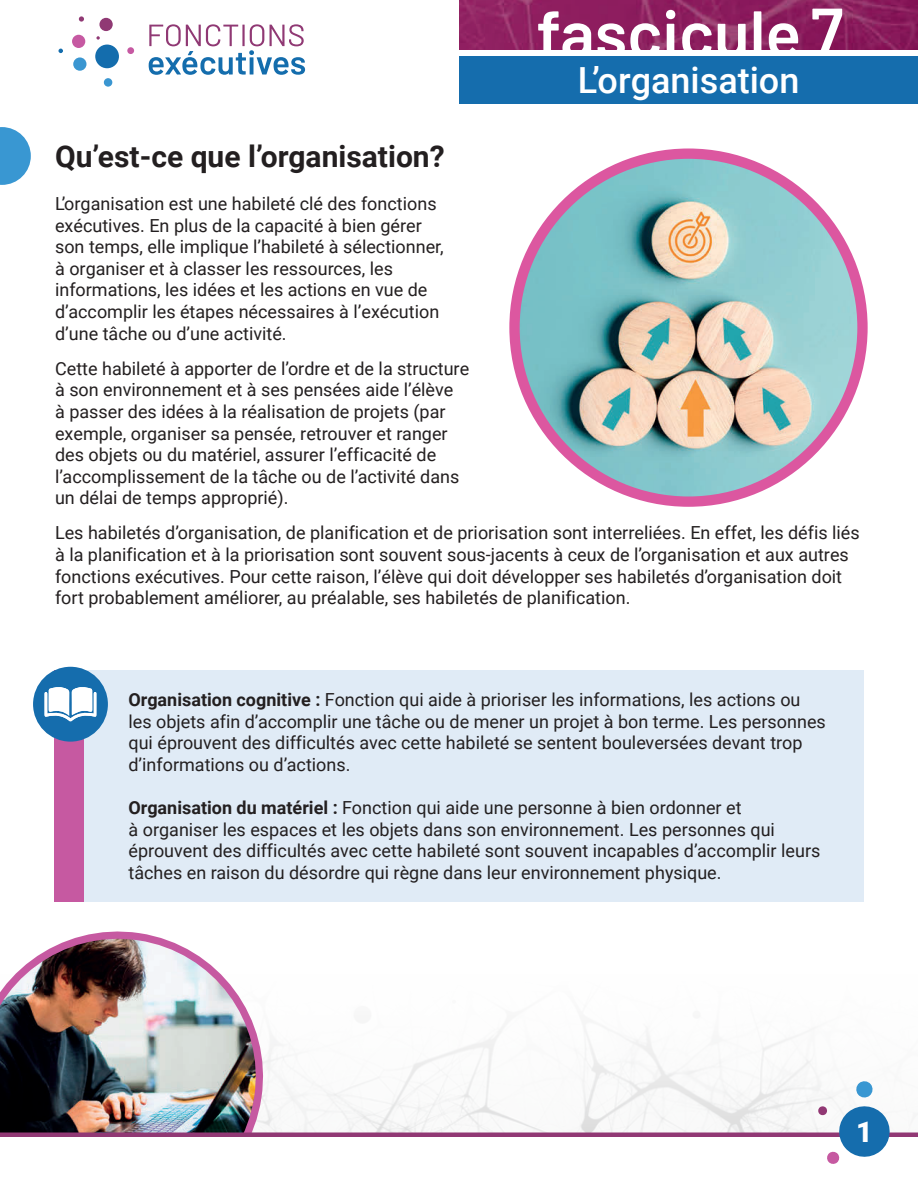
<style>
.page{position:relative;width:918px;height:1188px;background:#fff}
.page>*{position:absolute;margin:0;border:0;box-sizing:border-box;transform-origin:0 0}
.t1{font:500 36px "Roboto";color:#fff}
.t2{font:700 30px "Roboto";color:#231f20}
.t3{font:900 28.5px "Roboto";color:#fff}
.t4{font:18px/21.6px "Roboto";color:#231f20}
.s1{font-weight:700}
</style>
<div class="page">
<img style="left:33px;top:666px;width:882px;height:466px">
<svg style="left:0;top:127px;width:31px;height:58px"></svg>
<div style="left:55px;top:670px;width:809px;height:232px;background:#e0ebf6"></div>
<div style="left:54px;top:670px;width:30px;height:232px;background:#c659a1"></div>
<div style="left:33px;top:667px;width:75px;height:75px;background:#156dad;border-radius:50%"></div>
<svg style="left:45px;top:687px;width:52px;height:34px"></svg>
<img style="left:0;top:925px;width:269px;height:207px">
<svg style="left:0;top:1132px;width:918px;height:5px;background:#95457b"></svg>
<svg style="left:818px;top:1080px;width:75px;height:84px"></svg>
<img style="left:459px;top:0;width:459px;height:50px">
<svg style="left:149px;top:24px;width:156px;height:51px"></svg>
<div style="left:95px;top:45px;width:24px;height:23px;background:#146dad;border-radius:50%"></div>
<div style="left:104px;top:78px;width:8px;height:9px;background:#3a96d1;border-radius:50%"></div>
<div style="left:99px;top:18px;width:14px;height:13px;background:#903974;border-radius:50%"></div>
<div style="left:72px;top:35px;width:13px;height:13px;background:#c659a2;border-radius:50%"></div>
<div style="left:73px;top:57px;width:13px;height:14px;background:#3a96d1;border-radius:50%"></div>
<svg style="left:59px;top:49px;width:4px;height:4px"></svg>
<svg style="left:79px;top:16px;width:5px;height:6px"></svg>
<svg style="left:96px;top:36px;width:4px;height:4px"></svg>
<div style="left:127px;top:47px;width:7px;height:7px;background:#c659a2;border-radius:50%"></div>
<div style="left:459px;top:53px;width:459px;height:51px;background:#156dad"></div>
<div style="left:459px;top:50px;width:459px;height:6px;background:#fff"></div>
<svg style="left:538px;top:11px;width:53px;height:39px"></svg>
<svg style="left:598px;top:23px;width:62px;height:27px"></svg>
<svg style="left:666px;top:10px;width:9px;height:40px"></svg>
<svg style="left:682px;top:23px;width:30px;height:27px"></svg>
<svg style="left:718px;top:24px;width:28px;height:26px"></svg>
<svg style="left:754px;top:11px;width:7px;height:39px"></svg>
<svg style="left:769px;top:23px;width:29px;height:27px"></svg>
<svg style="left:812px;top:9px;width:30px;height:41px"></svg>
<img style="left:515px;top:154px;width:347px;height:346px">
<div style="left:509px;top:149px;width:359px;height:358px;border:10px solid #dc57a0;border-radius:50%"></div>
<h1 class="t1" style="left:578px;top:55px;width:223px">L’organisation</h1>
<h2 class="t2" style="left:55px;top:136px;width:391px">Qu’est-ce que l’organisation?</h2>
<p class="t4" style="left:55px;top:192px;width:390px">L’organisation est une habileté clé des fonctions exécutives. En plus de la capacité à bien gérer son temps, elle implique l’habileté à sélectionner, à organiser et à classer les ressources, les informations, les idées et les actions en vue de d’accomplir les étapes nécessaires à l’exécution d’une tâche ou d’une activité.</p>
<p class="t4" style="left:55px;top:357px;width:416px">Cette habileté à apporter de l’ordre et de la structure à son environnement et à ses pensées aide l’élève<br>à passer des idées à la réalisation de projets (par exemple, organiser sa pensée, retrouver et ranger des objets ou du matériel, assurer l’efficacité de l’accomplissement de la tâche ou de l’activité dans un délai de temps approprié).</p>
<p class="t4" style="left:55px;top:522px;width:806px">Les habiletés d’organisation, de planification et de priorisation sont interreliées. En effet, les défis liés à la planification et à la priorisation sont souvent sous-jacents à ceux de l’organisation et aux autres fonctions exécutives. Pour cette raison, l’élève qui doit développer ses habiletés d’organisation doit fort probablement améliorer, au préalable, ses habiletés de planification.</p>
<p class="t4" style="left:129px;top:688px;width:699px"><span class="s1">Organisation cognitive :</span> Fonction qui aide à prioriser les informations, les actions ou les objets afin d’accomplir une tâche ou de mener un projet à bon terme. Les personnes qui éprouvent des difficultés avec cette habileté se sentent bouleversées devant trop d’informations ou d’actions.</p>
<p class="t4" style="left:129px;top:796px;width:693px"><span class="s1">Organisation du matériel :</span> Fonction qui aide une personne à bien ordonner et<br>à organiser les espaces et les objets dans son environnement. Les personnes qui éprouvent des difficultés avec cette habileté sont souvent incapables d’accomplir leurs tâches en raison du désordre qui règne dans leur environnement physique.</p>
<h3 class="t3" style="left:856px;top:1112px;width:18px">1</h3>
</div>
